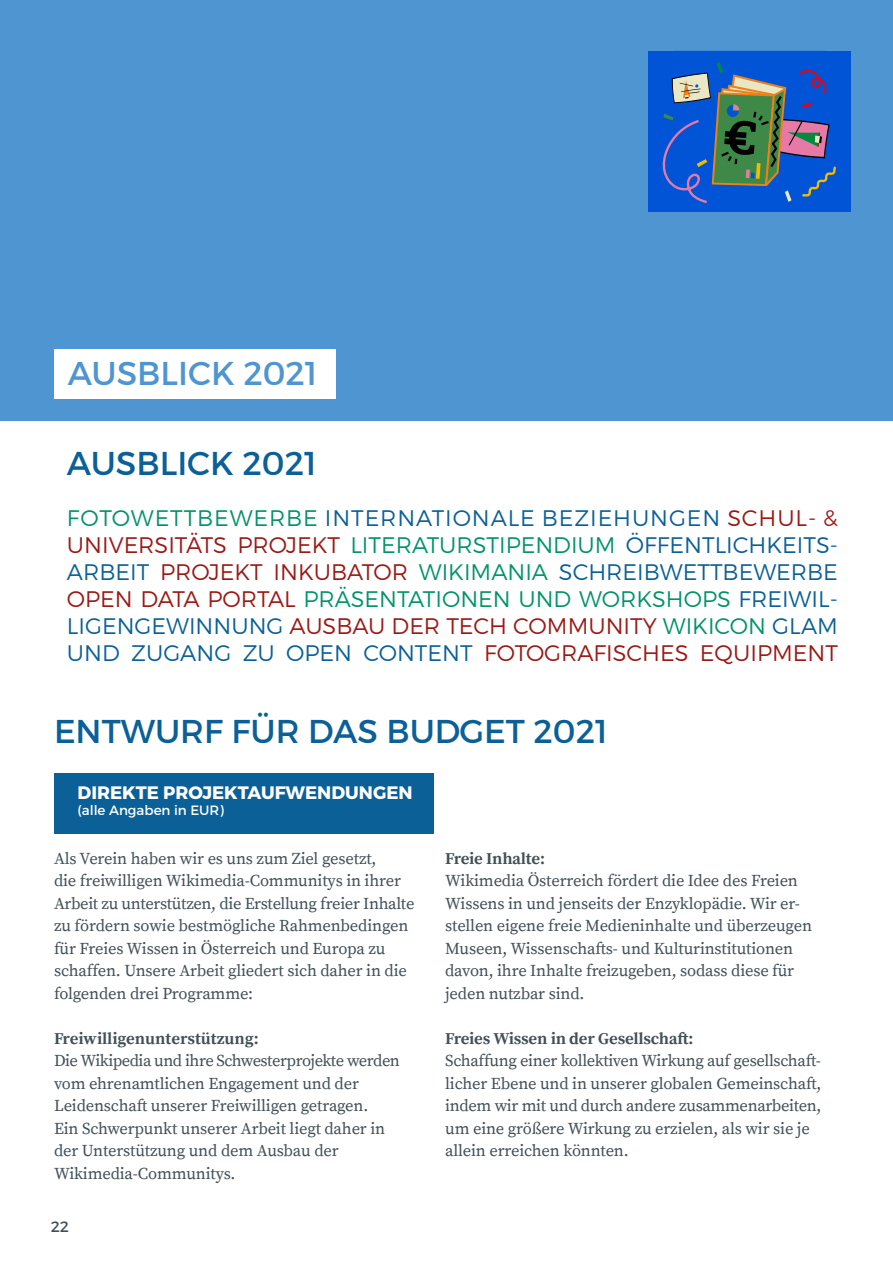
<style>
.page{position:relative;width:893px;height:1263px;background:#fff}
.page>*{position:absolute;margin:0;border:0;box-sizing:border-box;transform-origin:0 0}
.t1{font:33px "Montserrat";color:#0a6097}
.t2{font:33px "Montserrat";color:#4f95d1}
.t3{font:300 22.5px/27px "Montserrat";color:#0a6097;text-align:justify}
.t4{font:700 18px "Montserrat";color:#fff}
.t5{font:16.5px/22.5px "Source Serif Pro";letter-spacing:-.01em;color:#415057}
.t6{font:700 16.5px "Source Serif Pro";letter-spacing:-.01em;color:#415057}
.t7{font:15px "Montserrat Alternates";color:#415057}
.t8{font:13.5px "Montserrat";color:#fff}
.s1{color:#009468}
.s2{color:#9b1915}
</style>
<div class="page">
<div style="left:54px;top:773px;width:380px;height:61px;background:#0a6097"></div>
<div style="left:0;top:0;width:893px;height:421px;background:#4f95d1"></div>
<div style="left:54px;top:349px;width:282px;height:50px;background:#fff"></div>
<div style="left:648px;top:51px;width:202px;height:161px;background:#0154d5;border-radius:27px"></div>
<svg style="left:663px;top:62px;width:174px;height:142px"></svg>
<h1 class="t2" style="left:68px;top:353px;width:251px">AUSBLICK 2021</h1>
<h1 class="t1" style="left:67px;top:443px;width:251px">AUSBLICK 2021</h1>
<p class="t3" style="left:67px;top:504px;width:772px"><span class="s1">FOTOWETTBEWERBE</span> INTERNATIONALE BEZIEHUNGEN <span class="s2">SCHUL- &amp; UNIVERSITÄTS PROJEKT</span> <span class="s1">LITERATURSTIPENDIUM</span> ÖFFENTLICHKEITS-ARBEIT <span class="s2">PROJEKT INKUBATOR</span> <span class="s1">WIKIMANIA</span> SCHREIBWETTBEWERBE <span class="s2">OPEN DATA PORTAL</span> <span class="s1">PRÄSENTATIONEN UND WORKSHOPS</span> FREIWIL-LIGENGEWINNUNG <span class="s2">AUSBAU DER TECH COMMUNITY</span> <span class="s1">WIKICON</span> GLAM UND ZUGANG ZU OPEN CONTENT <span class="s2">FOTOGRAFISCHES EQUIPMENT</span></p>
<h1 class="t1" style="left:54px;top:710px;width:555px">ENTWURF FÜR DAS BUDGET 2021</h1>
<p class="t4" style="left:78px;top:782px;width:337px">DIREKTE PROJEKTAUFWENDUNGEN</p>
<p class="t8" style="left:78px;top:802px;width:148px">(alle Angaben in EUR)</p>
<p class="t5" style="left:54px;top:847px;width:362px">Als Verein haben wir es uns zum Ziel gesetzt,<br>die freiwilligen Wikimedia-Communitys in ihrer Arbeit zu unterstützen, die Erstellung freier Inhalte zu fördern sowie bestmögliche Rahmenbedingen für Freies Wissen in Österreich und Europa zu schaffen. Unsere Arbeit gliedert sich daher in die folgenden drei Programme:</p>
<p class="t6" style="left:54px;top:1028px;width:206px">Freiwilligenunterstützung:</p>
<p class="t5" style="left:54px;top:1050px;width:347px">Die Wikipedia und ihre Schwesterprojekte werden vom ehrenamtlichen Engagement und der Leidenschaft unserer Freiwilligen getragen.<br>Ein Schwerpunkt unserer Arbeit liegt daher in der Unterstützung und dem Ausbau der Wikimedia-Communitys.</p>
<p class="t7" style="left:51px;top:1218px;width:20px">22</p>
<p class="t6" style="left:445px;top:848px;width:101px">Freie Inhalte:</p>
<p class="t5" style="left:445px;top:870px;width:368px">Wikimedia Österreich fördert die Idee des Freien Wissens in und jenseits der Enzyklopädie. Wir er&shy;stellen eigene freie Medieninhalte und überzeugen Museen, Wissenschafts- und Kulturinstitutionen davon, ihre Inhalte freizugeben, sodass diese für jeden nutzbar sind.</p>
<p class="t6" style="left:445px;top:1028px;width:250px">Freies Wissen in der Gesellschaft:</p>
<p class="t5" style="left:445px;top:1050px;width:378px">Schaffung einer kollektiven Wirkung auf gesellschaft&shy;licher Ebene und in unserer globalen Gemeinschaft, indem wir mit und durch andere zusammenarbeiten, um eine größere Wirkung zu erzielen, als wir sie je allein erreichen könnten.</p>
</div>
